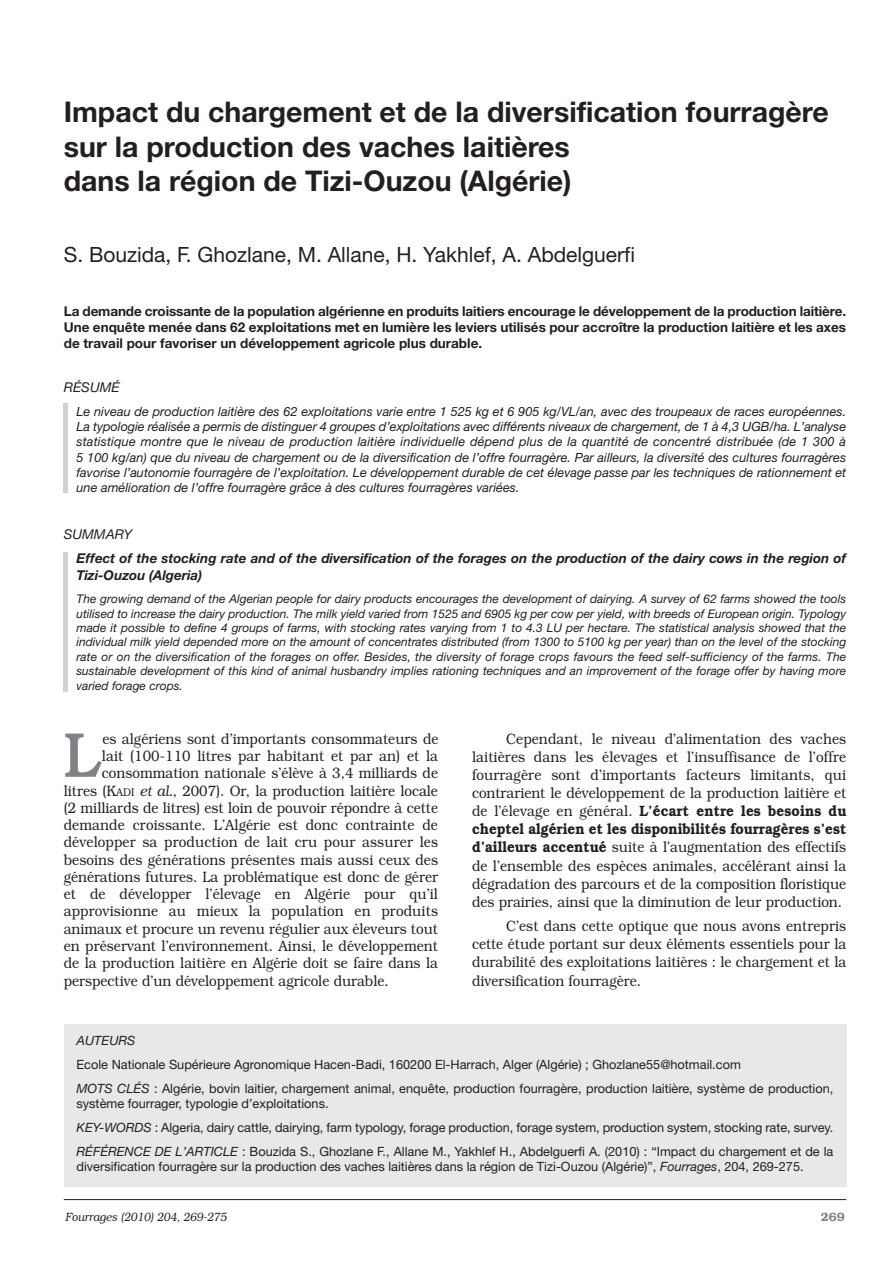
<style>
.page{position:relative;width:893px;height:1263px;background:#fff}
.page>*{position:absolute;margin:0;border:0;box-sizing:border-box;transform-origin:0 0}
.t1{font:500 63.45px "Bookman";color:#808285;scale:.9 1}
.t2{font:700 28.5px/34.2px "Helvetica Neue";color:#231f20}
.t3{font:21px "Helvetica Neue";color:#231f20}
.t4{font:300 15px/18.1px "Bookman";letter-spacing:.005em;color:#231f20;text-align:justify;scale:.9 1}
.t5{font:700 13.5px/16.2px "Helvetica Neue";color:#231f20;text-align:justify}
.t6{font:italic 700 13.5px/16.2px "Helvetica Neue";color:#231f20}
.t7{font:italic 13.5px "Helvetica Neue";color:#231f20}
.t8{font:italic 12.75px/15.3px "Helvetica Neue";color:#231f20;text-align:justify}
.t9{font:12.75px/23.9px "Helvetica Neue";color:#231f20}
.t10{font:italic 12px/14.4px "Helvetica Neue";color:#231f20;text-align:justify}
.t11{font:italic 300 12px "Bookman";color:#231f20;scale:.9 1}
.t12{font:600 12px "Bookman";color:#808285}
.s1{font-size:11.25px}
.s2{font-style:italic}
.s3{font-weight:600}
</style>
<div class="page">
<hr style="left:64px;top:1199px;width:782px;height:1px;background:#231f20">
<div style="left:64px;top:1024px;width:782px;height:162px;background:#e7e8e9"></div>
<hr style="left:64px;top:403px;width:4px;height:90px;background:#d1d2d4">
<hr style="left:64px;top:552px;width:4px;height:140px;background:#d1d2d4">
<h2 class="t2" style="left:64px;top:98px;width:766px">Impact du chargement et de la diversification fourragère sur la production des vaches laitières<br>dans la région de Tizi-Ouzou (Algérie)</h2>
<h3 class="t3" style="left:64px;top:247px;width:573px">S. Bouzida, F. Ghozlane, M. Allane, H. Yakhlef, A. Abdelguerfi</h3>
<p class="t5" style="left:64px;top:304px;width:784px">La demande croissante de la population algérienne en produits laitiers encourage le développement de la production laitière.<br>Une enquête menée dans 62 exploitations met en lumière les leviers utilisés pour accroître la production laitière et les axes de travail pour favoriser un développement agricole plus durable.</p>
<p class="t7" style="left:64px;top:382px;width:57px">RÉSUMÉ</p>
<p class="t8" style="left:77px;top:405px;width:771px">Le niveau de production laitière des 62 exploitations varie entre 1 525 kg et 6 905 kg/VL/an, avec des troupeaux de races européennes.<br>La typologie réalisée a permis de distinguer 4 groupes d’exploitations avec différents niveaux de chargement, de 1 à 4,3 UGB/ha. L’analyse statistique montre que le niveau de production laitière individuelle dépend plus de la quantité de concentré distribuée (de 1 300 à 5 100 kg/an) que du niveau de chargement ou de la diversification de l’offre fourragère. Par ailleurs, la diversité des cultures fourragères favorise l’autonomie fourragère de l’exploitation. Le développement durable de cet élevage passe par les techniques de rationnement et une amélioration de l’offre fourragère grâce à des cultures fourragères variées.</p>
<p class="t7" style="left:64px;top:529px;width:70px">SUMMARY</p>
<p class="t6" style="left:77px;top:552px;width:771px">Effect of the stocking rate and of the diversification of the forages on the production of the dairy cows in the region of<br>Tizi-Ouzou (Algeria)</p>
<p class="t10" style="left:77px;top:593px;width:771px">The growing demand of the Algerian people for dairy products encourages the development of dairying. A survey of 62 farms showed the tools utilised to increase the dairy production. The milk yield varied from 1525 and 6905 kg per cow per yield, with breeds of European origin. Typology made it possible to define 4 groups of farms, with stocking rates varying from 1 to 4.3 LU per hectare. The statistical analysis showed that the individual milk yield depended more on the amount of concentrates distributed (from 1300 to 5100 kg per year) than on the level of the stocking rate or on the diversification of the forages on offer. Besides, the diversity of forage crops favours the feed self-sufficiency of the farms. The sustainable development of this kind of animal husbandry implies rationing techniques and an improvement of the forage offer by having more varied forage crops.</p>
<h1 class="t1" style="left:64px;top:732px;width:44px">L</h1>
<p class="t4" style="left:102px;top:731px;width:375px">es algériens sont d’importants consommateurs de</p>
<p class="t4" style="left:102px;top:748px;width:375px">lait (100-110 litres par habitant et par an) et la</p>
<p class="t4" style="left:102px;top:765px;width:375px">consommation nationale s’élève à 3,4 milliards de</p>
<p class="t4" style="left:64px;top:783px;width:417px">litres (K<span class="s1">ADI</span> <span class="s2">et al.</span>, 2007). Or, la production laitière locale</p>
<p class="t4" style="left:64px;top:800px;width:417px">(2 milliards de litres) est loin de pouvoir répondre à cette</p>
<p class="t4" style="left:64px;top:817px;width:417px">demande croissante. L’Algérie est donc contrainte de</p>
<p class="t4" style="left:64px;top:834px;width:417px">développer sa production de lait cru pour assurer les</p>
<p class="t4" style="left:64px;top:852px;width:417px">besoins des générations présentes mais aussi ceux des</p>
<p class="t4" style="left:64px;top:869px;width:417px">générations futures. La problématique est donc de gérer</p>
<p class="t4" style="left:64px;top:886px;width:417px">et de développer l’élevage en Algérie pour qu’il</p>
<p class="t4" style="left:64px;top:904px;width:417px">approvisionne au mieux la population en produits</p>
<p class="t4" style="left:64px;top:921px;width:417px">animaux et procure un revenu régulier aux éleveurs tout</p>
<p class="t4" style="left:64px;top:938px;width:417px">en préservant l’environnement. Ainsi, le développement</p>
<p class="t4" style="left:64px;top:955px;width:417px">de la production laitière en Algérie doit se faire dans la</p>
<p class="t4" style="left:64px;top:973px;width:363px">perspective d’un développement agricole durable.</p>
<p class="t4" style="left:472px;top:731px;width:417px;text-indent:34px">Cependant, le niveau d’alimentation des vaches laitières dans les élevages et l’insuffisance de l’offre fourragère sont d’importants facteurs limitants, qui contrarient le développement de la production laitière et de l’élevage en général. <span class="s3">L’écart entre les besoins du cheptel algérien et les disponibilités fourragères s’est d’ailleurs accentué</span> suite à l’augmentation des effectifs de l’ensemble des espèces animales, accélérant ainsi la dégradation des parcours et de la composition floristique des prairies, ainsi que la diminution de leur production.</p>
<p class="t4" style="left:472px;top:918px;width:417px;text-indent:34px">C’est dans cette optique que nous avons entrepris cette étude portant sur deux éléments essentiels pour la durabilité des exploitations laitières : le chargement et la diversification fourragère.</p>
<p class="t8" style="left:77px;top:1034px;width:60px">AUTEURS</p>
<p class="t9" style="left:77px;top:1054px;width:758px">Ecole Nationale Supérieure Agronomique Hacen-Badi, 160200 El-Harrach, Alger (Algérie) ; Ghozlane55@hotmail.com<br><span class="s2">MOTS CLÉS</span> : Algérie, bovin laitier, chargement animal, enquête, production fourragère, production laitière, système de production,</p>
<p class="t9" style="left:77px;top:1093px;width:758px">système fourrager, typologie d’exploitations.<br><span class="s2">KEY-WORDS</span> : Algeria, dairy cattle, dairying, farm typology, forage production, forage system, production system, stocking rate, survey.<br><span class="s2">RÉFÉRENCE DE L’ARTICLE</span> : Bouzida S., Ghozlane F., Allane M., Yakhlef H., Abdelguerfi A. (2010) : “Impact du chargement et de la</p>
<p class="t9" style="left:77px;top:1156px;width:729px">diversification fourragère sur la production des vaches laitières dans la région de Tizi-Ouzou (Algérie)”, <span class="s2">Fourrages</span>, 204, 269-275.</p>
<p class="t11" style="left:65px;top:1212px;width:181px">Fourrages (2010) 204, 269-275</p>
<p class="t12" style="left:821px;top:1212px;width:25px">269</p>
</div>
